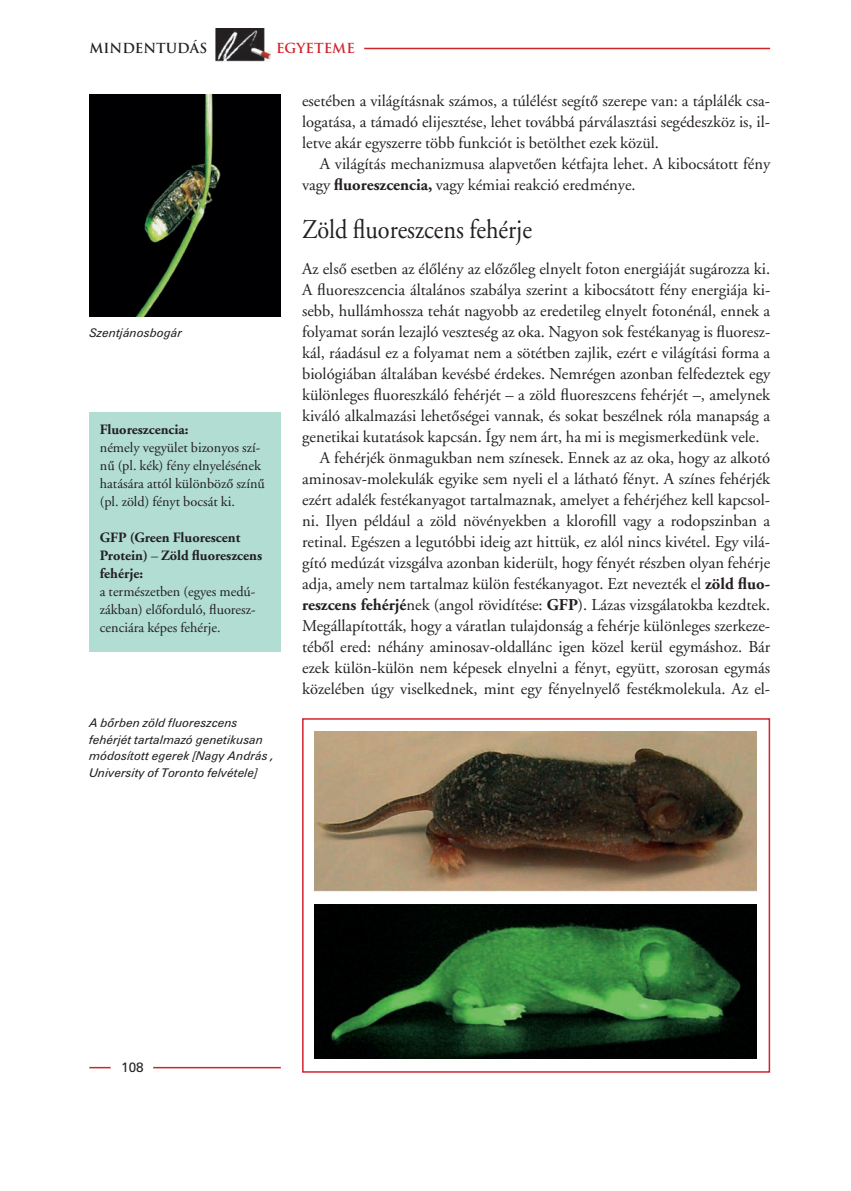
<style>
.page{position:relative;width:851px;height:1191px;background:#fff}
.page>*{position:absolute;margin:0;border:0;box-sizing:border-box;transform-origin:0 0}
.t1{font:27px "Adobe Garamond HU Regular";color:#231f20;scale:.9 1}
.t2{font:16.5px/21px "Adobe Garamond HU Regular";color:#231f20;text-align:justify}
.t3{font:14.25px/18px "Adobe Garamond HU Regular";color:#231f20}
.t4{font:14.25px/18px "Adobe Garamond HU Bold";color:#231f20}
.t5{font:13.5px "Trajan H Bold";color:#231f20}
.t6{font:13.5px "Trajan H Bold";color:#d1232a}
.t7{font:13.5px "Pfl Zurch";color:#231f20}
.t8{font:italic 12px/16.5px "Pfl Zurch";color:#231f20}
.s1{font-family:"Adobe Garamond HU Regular"}
.s2{font-family:"Adobe Garamond HU Bold"}
</style>
<div class="page">
<img style="left:216px;top:28px;width:54px;height:33px">
<hr style="left:364px;top:48px;width:406px;height:1px;background:#d1232a">
<hr style="left:89px;top:1066px;width:22px;height:2px;background:#d1232a">
<hr style="left:153px;top:1066px;width:128px;height:2px;background:#d1232a">
<div style="left:302px;top:718px;width:468px;height:354px;border:2px solid #d1232a"></div>
<img style="left:89px;top:94px;width:192px;height:222px">
<img style="left:315px;top:731px;width:441px;height:160px">
<img style="left:315px;top:904px;width:441px;height:154px">
<div style="left:89px;top:413px;width:192px;height:239px;background:#b1ddd3"></div>
<p class="t5" style="left:89px;top:41px;width:119px">MINDENTUDÁS</p>
<p class="t6" style="left:276px;top:41px;width:80px">EGYETEME</p>
<p class="t8" style="left:89px;top:324px;width:95px">Szentjánosbogár</p>
<p class="t4" style="left:100px;top:421px;width:90px">Fluoreszcencia:</p>
<p class="t3" style="left:100px;top:439px;width:166px">némely vegyület bizonyos szí&shy;nû (pl. kék) fény elnyelésének hatására attól különbözô színû (pl. zöld) fényt bocsát ki.</p>
<p class="t4" style="left:100px;top:529px;width:164px">GFP (Green Fluorescent<br>Protein) <span class="s1">–</span> Zöld fluoreszcens fehérje:</p>
<p class="t3" style="left:100px;top:583px;width:157px;text-align:justify">a természetben (egyes medú&shy;zákban) elôforduló, fluoresz&shy;cenciára képes fehérje.</p>
<p class="t8" style="left:89px;top:715px;width:186px">A bôrben zöld fluoreszcens fehérjét tartalmazó genetikusan módosított egerek [Nagy András ,<br>University of Toronto felvétele]</p>
<p class="t2" style="left:302px;top:91px;width:469px">esetében a világításnak számos, a túlélést segítô szerepe van: a táplálék csa&shy;logatása, a támadó elijesztése, lehet továbbá párválasztási segédeszköz is, il&shy;letve akár egyszerre több funkciót is betölthet ezek közül.</p>
<p class="t2" style="left:302px;top:154px;width:469px;text-indent:18px">A világítás mechanizmusa alapvetôen kétfajta lehet. A kibocsátott fény vagy <span class="s2">fluoreszcencia,</span> vagy kémiai reakció eredménye.</p>
<h1 class="t1" style="left:302px;top:218px;width:257px">Zöld fluoreszcens fehérje</h1>
<p class="t2" style="left:302px;top:259px;width:469px">Az elsô esetben az élôlény az elôzôleg elnyelt foton energiáját sugározza ki.</p>
<p class="t2" style="left:302px;top:280px;width:469px">A fluoreszcencia általános szabálya szerint a kibocsátott fény energiája ki-</p>
<p class="t2" style="left:302px;top:301px;width:469px">sebb, hullámhossza tehát nagyobb az eredetileg elnyelt fotonénál, ennek a</p>
<p class="t2" style="left:302px;top:322px;width:469px">folyamat során lezajló veszteség az oka. Nagyon sok festékanyag is fluoresz-</p>
<p class="t2" style="left:302px;top:344px;width:469px">kál, ráadásul ez a folyamat nem a sötétben zajlik, ezért e világítási forma a</p>
<p class="t2" style="left:302px;top:365px;width:469px">biológiában általában kevésbé érdekes. Nemrégen azonban felfedeztek egy</p>
<p class="t2" style="left:302px;top:386px;width:469px">különleges fluoreszkáló fehérjét – a zöld fluoreszcens fehérjét –, amelynek</p>
<p class="t2" style="left:302px;top:407px;width:469px">kiváló alkalmazási lehetôségei vannak, és sokat beszélnek róla manapság a</p>
<p class="t2" style="left:302px;top:428px;width:459px">genetikai kutatások kapcsán. Így nem árt, ha mi is megismerkedünk vele.</p>
<p class="t2" style="left:320px;top:449px;width:452px">A fehérjék önmagukban nem színesek. Ennek az az oka, hogy az alkotó</p>
<p class="t2" style="left:302px;top:470px;width:469px">aminosav-molekulák egyike sem nyeli el a látható fényt. A színes fehérjék</p>
<p class="t2" style="left:302px;top:491px;width:469px">ezért adalék festékanyagot tartalmaznak, amelyet a fehérjéhez kell kapcsol-</p>
<p class="t2" style="left:302px;top:512px;width:469px">ni. Ilyen például a zöld növényekben a klorofill vagy a rodopszinban a</p>
<p class="t2" style="left:302px;top:533px;width:469px">retinal. Egészen a legutóbbi ideig azt hittük, ez alól nincs kivétel. Egy vilá-</p>
<p class="t2" style="left:302px;top:554px;width:469px">gító medúzát vizsgálva azonban kiderült, hogy fényét részben olyan fehérje</p>
<p class="t2" style="left:302px;top:575px;width:469px">adja, amely nem tartalmaz külön festékanyagot. Ezt nevezték el <span class="s2">zöld fluo-</span></p>
<p class="t2" style="left:302px;top:596px;width:469px"><span class="s2">reszcens fehérjé</span>nek (angol rövidítése: <span class="s2">GFP</span>). Lázas vizsgálatokba kezdtek.</p>
<p class="t2" style="left:302px;top:617px;width:469px">Megállapították, hogy a váratlan tulajdonság a fehérje különleges szerkeze-</p>
<p class="t2" style="left:302px;top:638px;width:469px">tébôl ered: néhány aminosav-oldallánc igen közel kerül egymáshoz. Bár</p>
<p class="t2" style="left:302px;top:659px;width:469px">ezek külön-külön nem képesek elnyelni a fényt, együtt, szorosan egymás</p>
<p class="t2" style="left:302px;top:680px;width:469px">közelében úgy viselkednek, mint egy fényelnyelô festékmolekula. Az el-</p>
<p class="t7" style="left:121px;top:1059px;width:24px">108</p>
</div>
